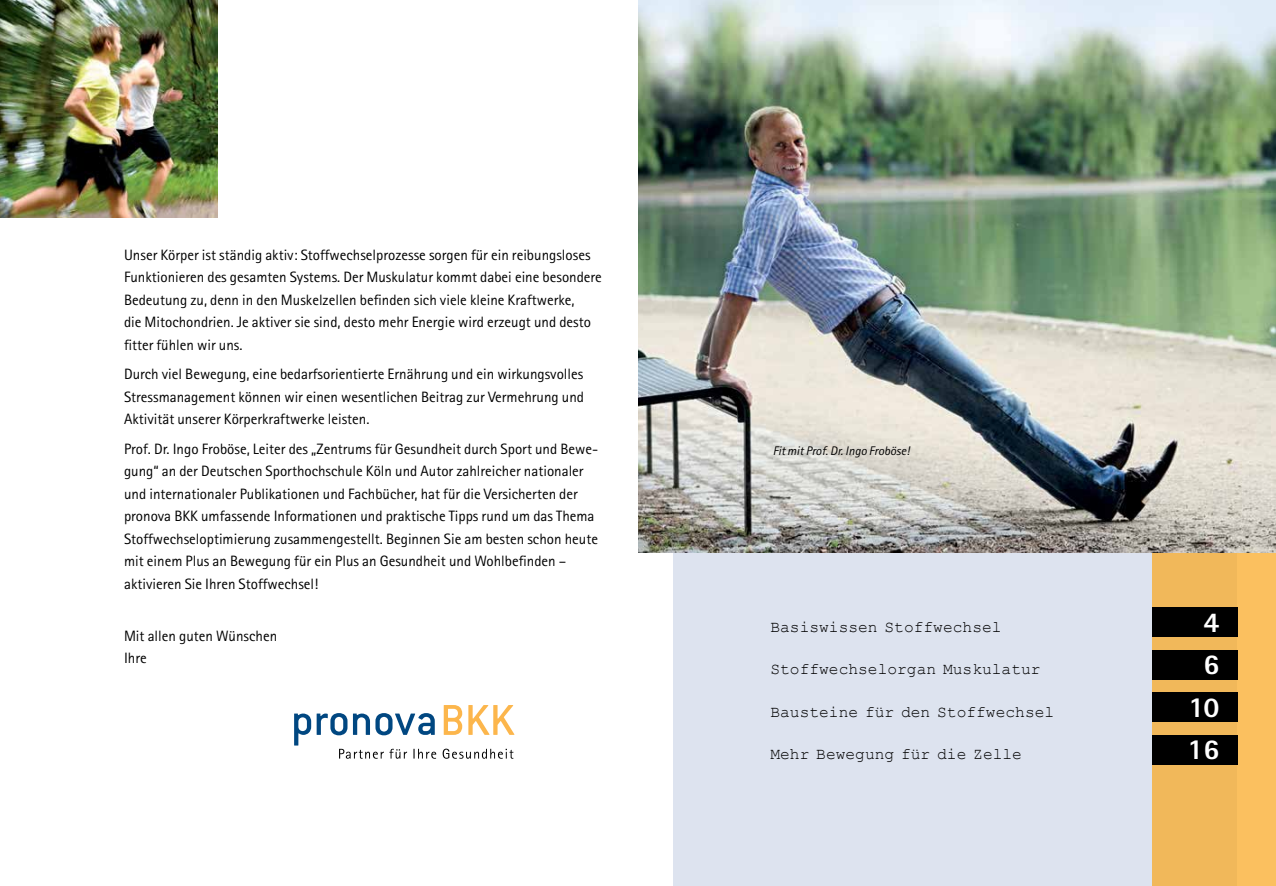
<style>
.page{position:relative;width:1276px;height:886px;background:#fff}
.page>*{position:absolute;margin:0;border:0;box-sizing:border-box;transform-origin:0 0}
.t1{font:800 28.75px "Rotis Sans Serif";color:#fff}
.t2{font:16.25px "Courier New";color:#000}
.t3{font:15px/22.5px "Rotis Sans Serif";color:#000}
.t4{font:italic 12.5px "Rotis Sans Serif";color:#000}
</style>
<div class="page">
<img style="left:0;top:0;width:217px;height:217px">
<svg style="left:294px;top:705px;width:220px;height:54px"></svg>
<div style="left:673px;top:553px;width:564px;height:333px;background:#dde3ef"></div>
<img style="left:638px;top:0;width:638px;height:553px">
<div style="left:1152px;top:553px;width:124px;height:333px;background:#f1b85a"></div>
<div style="left:1152px;top:608px;width:85px;height:29px;background:#000"></div>
<div style="left:1152px;top:650px;width:85px;height:29px;background:#000"></div>
<div style="left:1152px;top:693px;width:85px;height:29px;background:#000"></div>
<div style="left:1152px;top:735px;width:85px;height:30px;background:#000"></div>
<p class="t3" style="left:124px;top:243px;width:479px">Unser Körper ist ständig aktiv: Stoffwechselprozesse sorgen für ein reibungsloses Funktionieren des gesamten Systems. Der Muskulatur kommt dabei eine besondere Bedeutung zu, denn in den Muskelzellen befinden sich viele kleine Kraftwerke,<br>die Mitochondrien. Je aktiver sie sind, desto mehr Energie wird erzeugt und desto fitter fühlen wir uns.</p>
<p class="t3" style="left:124px;top:363px;width:462px;text-align:justify">Durch viel Bewegung, eine bedarfsorientierte Ernährung und ein wirkungsvolles Stressmanagement können wir einen wesentlichen Beitrag zur Vermehrung und Aktivität unserer Körperkraftwerke leisten.</p>
<p class="t3" style="left:124px;top:437px;width:476px">Prof. Dr. Ingo Froböse, Leiter des „Zentrums für Gesundheit durch Sport und Bewe&shy;gung“ an der Deutschen Sporthochschule Köln und Autor zahlreicher nationaler und internationaler Publikationen und Fachbücher, hat für die Versicherten der pronova BKK umfassende Informationen und praktische Tipps rund um das Thema Stoffwechseloptimierung zusammengestellt. Beginnen Sie am besten schon heute mit einem Plus an Bewegung für ein Plus an Gesundheit und Wohlbefinden – aktivieren Sie Ihren Stoffwechsel!</p>
<p class="t3" style="left:124px;top:624px;width:155px">Mit allen guten Wünschen<br>Ihre</p>
<p class="t4" style="left:772px;top:444px;width:139px">Fit mit Prof. Dr. Ingo Froböse!</p>
<p class="t2" style="left:770px;top:616px;width:233px">Basiswissen Stoffwechsel</p>
<h1 class="t1" style="left:1203px;top:603px;width:17px">4</h1>
<p class="t2" style="left:770px;top:659px;width:272px">Stoffwechselorgan Muskulatur</p>
<h1 class="t1" style="left:1203px;top:646px;width:17px">6</h1>
<p class="t2" style="left:770px;top:701px;width:285px">Bausteine für den Stoffwechsel</p>
<h1 class="t1" style="left:1188px;top:688px;width:32px">10</h1>
<p class="t2" style="left:770px;top:744px;width:253px">Mehr Bewegung für die Zelle</p>
<h1 class="t1" style="left:1187px;top:731px;width:33px">16</h1>
</div>
